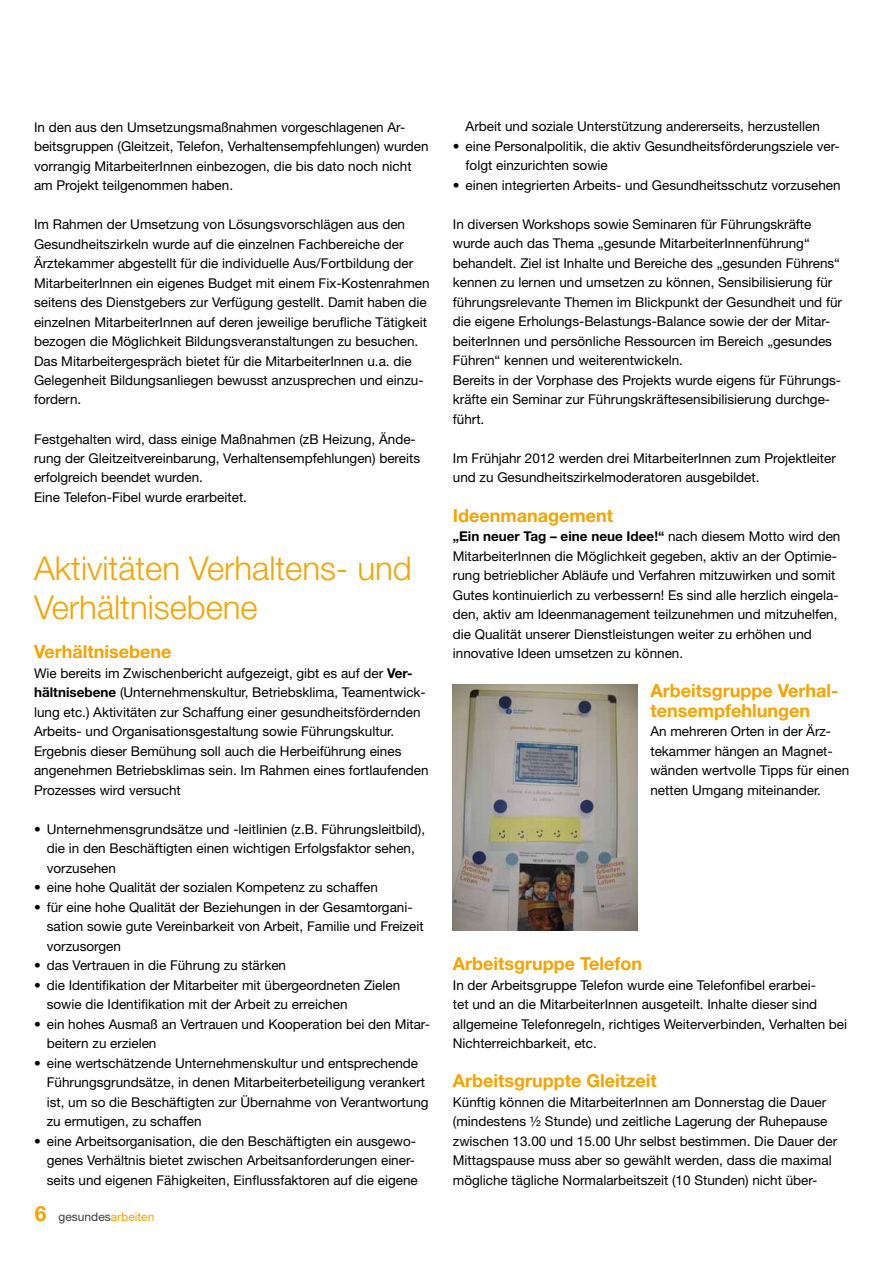
<style>
.page{position:relative;width:893px;height:1263px;background:#fff}
.page>*{position:absolute;margin:0;border:0;box-sizing:border-box;transform-origin:0 0}
.t1{font:300 33px/39px "Helvetica Neue OTF";color:#f5a301}
.t2{font:700 18px/19.5px "Helvetica Neue OTF";color:#f5a301}
.t3{font:13.5px/19.5px "Helvetica Neue OTF";color:#000}
.t4{font:12px "Helvetica Neue OTF";color:#3e3d40}
.s1{font-weight:700}
.s2{font-weight:700;font-size:21px;color:#f5a301}
.s3{color:#f5a301}
</style>
<div class="page">
<img style="left:453px;top:684px;width:185px;height:247px">
<p class="t3" style="left:34px;top:117px;width:396px">In den aus den Umsetzungsmaßnahmen vorgeschlagenen Ar&shy;beitsgruppen (Gleitzeit, Telefon, Verhaltensempfehlungen) wurden vorrangig MitarbeiterInnen einbezogen, die bis dato noch nicht am Projekt teilgenommen haben.</p>
<p class="t3" style="left:34px;top:214px;width:397px">Im Rahmen der Umsetzung von Lösungsvorschlägen aus den Gesundheitszirkeln wurde auf die einzelnen Fachbereiche der Ärztekammer abgestellt für die individuelle Aus/Fortbildung der MitarbeiterInnen ein eigenes Budget mit einem Fix-Kostenrahmen seitens des Dienstgebers zur Verfügung gestellt. Damit haben die einzelnen MitarbeiterInnen auf deren jeweilige berufliche Tätigkeit bezogen die Möglichkeit Bildungsveranstaltungen zu besuchen.<br>Das Mitarbeitergespräch bietet für die MitarbeiterInnen u.a. die Gelegenheit Bildungsanliegen bewusst anzusprechen und einzu&shy;fordern.</p>
<p class="t3" style="left:34px;top:429px;width:388px">Festgehalten wird, dass einige Maßnahmen (zB Heizung, Ände&shy;rung der Gleitzeitvereinbarung, Verhaltensempfehlungen) bereits erfolgreich beendet wurden.<br>Eine Telefon-Fibel wurde erarbeitet.</p>
<h1 class="t1" style="left:34px;top:548px;width:379px">Aktivitäten Verhaltens- und<br>Verhältnisebene</h1>
<h2 class="t2" style="left:34px;top:641px;width:139px">Verhältnisebene</h2>
<p class="t3" style="left:34px;top:663px;width:396px">Wie bereits im Zwischenbericht aufgezeigt, gibt es auf der <span class="s1">Ver&shy;hältnisebene</span> (Unternehmenskultur, Betriebsklima, Teamentwick&shy;lung etc.) Aktivitäten zur Schaffung einer gesundheitsfördernden Arbeits- und Organisationsgestaltung sowie Führungskultur.<br>Ergebnis dieser Bemühung soll auch die Herbeiführung eines angenehmen Betriebsklimas sein. Im Rahmen eines fortlaufenden Prozesses wird versucht</p>
<p class="t3" style="left:47px;top:819px;width:380px;text-indent:-13px">• Unternehmensgrundsätze und -leitlinien (z.B. Führungsleitbild), die in den Beschäftigten einen wichtigen Erfolgsfaktor sehen, vorzusehen</p>
<p class="t3" style="left:34px;top:877px;width:345px">• eine hohe Qualität der sozialen Kompetenz zu schaffen</p>
<p class="t3" style="left:47px;top:897px;width:378px;text-indent:-13px">• für eine hohe Qualität der Beziehungen in der Gesamtorgani&shy;sation sowie gute Vereinbarkeit von Arbeit, Familie und Freizeit vorzusorgen</p>
<p class="t3" style="left:34px;top:955px;width:254px">• das Vertrauen in die Führung zu stärken</p>
<p class="t3" style="left:47px;top:975px;width:355px;text-indent:-13px">• die Identifikation der Mitarbeiter mit übergeordneten Zielen sowie die Identifikation mit der Arbeit zu erreichen</p>
<p class="t3" style="left:47px;top:1014px;width:385px;text-indent:-13px">• ein hohes Ausmaß an Vertrauen und Kooperation bei den Mitar&shy;beitern zu erzielen</p>
<p class="t3" style="left:47px;top:1053px;width:383px;text-indent:-13px">• eine wertschätzende Unternehmenskultur und entsprechende Führungsgrundsätze, in denen Mitarbeiterbeteiligung verankert ist, um so die Beschäftigten zur Übernahme von Verantwortung zu ermutigen, zu schaffen</p>
<p class="t3" style="left:47px;top:1131px;width:373px;text-indent:-13px">• eine Arbeitsorganisation, die den Beschäftigten ein ausgewo&shy;genes Verhältnis bietet zwischen Arbeitsanforderungen einer&shy;seits und eigenen Fähigkeiten, Einflussfaktoren auf die eigene</p>
<p class="t4" style="left:35px;top:1209px;width:121px"><span class="s2">6</span> gesundes<span class="s3">arbeiten</span></p>
<p class="t3" style="left:466px;top:117px;width:356px">Arbeit und soziale Unterstützung andererseits, herzustellen</p>
<p class="t3" style="left:466px;top:136px;width:376px;text-indent:-13px">• eine Personalpolitik, die aktiv Gesundheitsförderungsziele ver&shy;folgt einzurichten sowie</p>
<p class="t3" style="left:453px;top:175px;width:389px">• einen integrierten Arbeits- und Gesundheitsschutz vorzusehen</p>
<p class="t3" style="left:453px;top:214px;width:391px">In diversen Workshops sowie Seminaren für Führungskräfte wurde auch das Thema „gesunde MitarbeiterInnenführung“ behandelt. Ziel ist Inhalte und Bereiche des „gesunden Führens“ kennen zu lernen und umsetzen zu können, Sensibilisierung für führungsrelevante Themen im Blickpunkt der Gesundheit und für die eigene Erholungs-Belastungs-Balance sowie der der Mitar&shy;beiterInnen und persönliche Ressourcen im Bereich „gesundes Führen“ kennen und weiterentwickeln.<br>Bereits in der Vorphase des Projekts wurde eigens für Führungs&shy;kräfte ein Seminar zur Führungskräftesensibilisierung durchge&shy;führt.</p>
<p class="t3" style="left:453px;top:448px;width:385px">Im Frühjahr 2012 werden drei MitarbeiterInnen zum Projektleiter und zu Gesundheitszirkelmoderatoren ausgebildet.</p>
<h2 class="t2" style="left:453px;top:505px;width:162px">Ideenmanagement</h2>
<p class="t3" style="left:453px;top:526px;width:389px"><span class="s1">„Ein neuer Tag – eine neue Idee!“</span> nach diesem Motto wird den MitarbeiterInnen die Möglichkeit gegeben, aktiv an der Optimie&shy;rung betrieblicher Abläufe und Verfahren mitzuwirken und somit Gutes kontinuierlich zu verbessern! Es sind alle herzlich eingela&shy;den, aktiv am Ideenmanagement teilzunehmen und mitzuhelfen, die Qualität unserer Dienstleistungen weiter zu erhöhen und innovative Ideen umsetzen zu können.</p>
<h2 class="t2" style="left:650px;top:680px;width:189px">Arbeitsgruppe Verhal&shy;tensempfehlungen</h2>
<p class="t3" style="left:650px;top:721px;width:200px">An mehreren Orten in der Ärz&shy;tekammer hängen an Magnet&shy;wänden wertvolle Tipps für einen netten Umgang miteinander.</p>
<h2 class="t2" style="left:453px;top:953px;width:191px">Arbeitsgruppe Telefon</h2>
<p class="t3" style="left:453px;top:975px;width:396px">In der Arbeitsgruppe Telefon wurde eine Telefonfibel erarbei-<br>tet und an die MitarbeiterInnen ausgeteilt. Inhalte dieser sind allgemeine Telefonregeln, richtiges Weiterverbinden, Verhalten bei Nichterreichbarkeit, etc.</p>
<h2 class="t2" style="left:453px;top:1070px;width:205px">Arbeitsgruppte Gleitzeit</h2>
<p class="t3" style="left:453px;top:1092px;width:386px">Künftig können die MitarbeiterInnen am Donnerstag die Dauer (mindestens ½ Stunde) und zeitliche Lagerung der Ruhepause zwischen 13.00 und 15.00 Uhr selbst bestimmen. Die Dauer der Mittagspause muss aber so gewählt werden, dass die maximal mögliche tägliche Normalarbeitszeit (10 Stunden) nicht über-</p>
</div>
